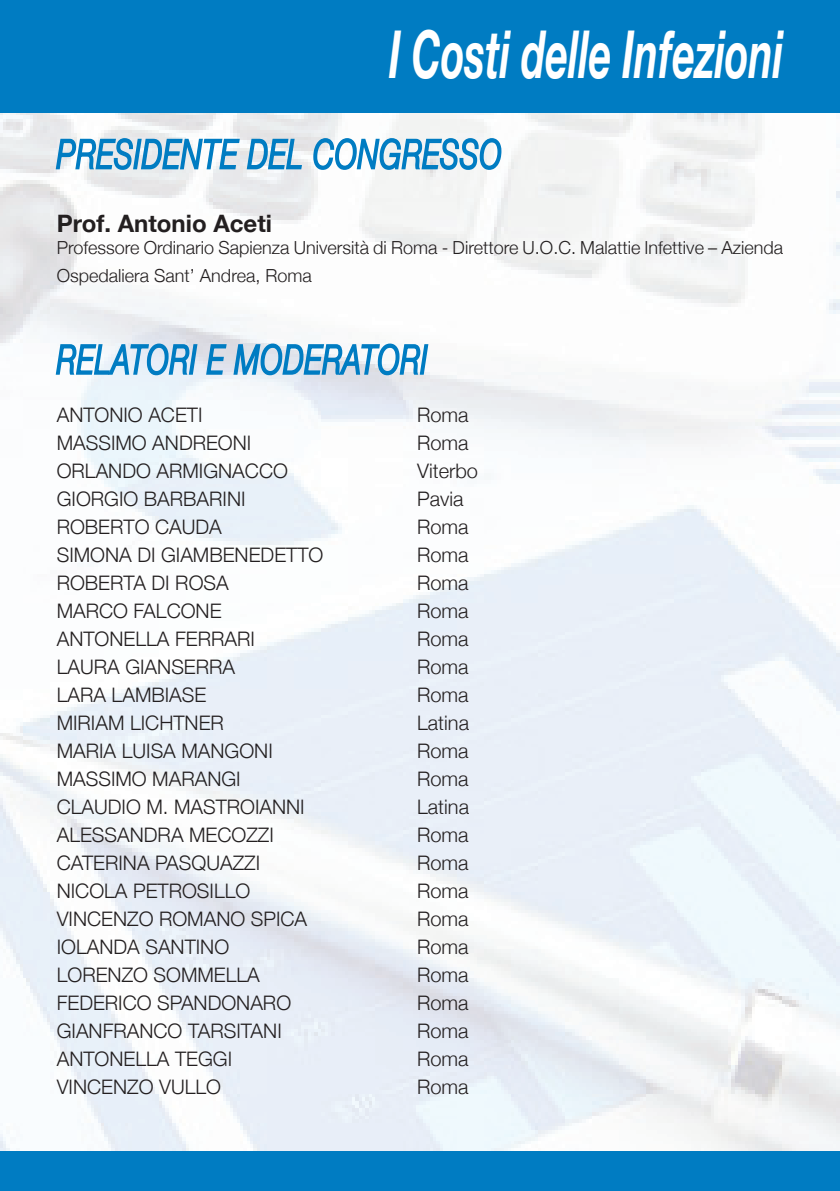
<style>
.page{position:relative;width:840px;height:1191px;background:#fff}
.page>*{position:absolute;margin:0;border:0;box-sizing:border-box;transform-origin:0 0}
.t1{font:italic 700 66px "Helvetica Neue";color:#fff;scale:.6 1}
.t2{font:italic 300 40px "Helvetica Neue";letter-spacing:.05em;color:#007cc2;scale:.72 1}
.t3{font:700 24px "Helvetica Neue";color:#231f20}
.t4{font:300 20px "Helvetica Neue";color:#231f20}
.t5{font:300 18px/28px "Helvetica Neue";color:#231f20}
</style>
<div class="page">
<img style="left:0;top:112px;width:839px;height:1039px">
<div style="left:0;top:0;width:839px;height:112px;background:#007cc2"></div>
<div style="left:0;top:1151px;width:839px;height:40px;background:#007cc2"></div>
<svg style="left:55px;top:116px;width:248px;height:77px"></svg>
<svg style="left:312px;top:116px;width:190px;height:77px"></svg>
<svg style="left:55px;top:312px;width:143px;height:64px"></svg>
<svg style="left:205px;top:312px;width:224px;height:66px"></svg>
<h1 class="t1" style="left:389px;top:2px;width:658px">I Costi delle Infezioni</h1>
<h2 class="t2" style="left:57px;top:122px;width:618px">PRESIDENTE DEL CONGRESSO</h2>
<p class="t3" style="left:57px;top:204px;width:217px">Prof. Antonio Aceti</p>
<p class="t5" style="left:57px;top:232px;width:727px">Professore Ordinario Sapienza Università di Roma - Direttore U.O.C. Malattie Infettive – Azienda<br>Ospedaliera Sant’ Andrea, Roma</p>
<p class="t4" style="left:57px;top:398px;width:147px">ANTONIO ACETI</p>
<p class="t4" style="left:417px;top:398px;width:53px">Roma</p>
<p class="t4" style="left:57px;top:426px;width:196px">MASSIMO ANDREONI</p>
<p class="t4" style="left:417px;top:426px;width:53px">Roma</p>
<p class="t4" style="left:57px;top:454px;width:232px">ORLANDO ARMIGNACCO</p>
<p class="t4" style="left:417px;top:454px;width:62px">Viterbo</p>
<p class="t4" style="left:57px;top:482px;width:190px">GIORGIO BARBARINI</p>
<p class="t4" style="left:417px;top:482px;width:48px">Pavia</p>
<p class="t4" style="left:57px;top:510px;width:166px">ROBERTO CAUDA</p>
<p class="t4" style="left:417px;top:510px;width:53px">Roma</p>
<p class="t4" style="left:57px;top:538px;width:268px">SIMONA DI GIAMBENEDETTO</p>
<p class="t4" style="left:417px;top:538px;width:53px">Roma</p>
<p class="t4" style="left:57px;top:566px;width:173px">ROBERTA DI ROSA</p>
<p class="t4" style="left:417px;top:566px;width:53px">Roma</p>
<p class="t4" style="left:57px;top:594px;width:166px">MARCO FALCONE</p>
<p class="t4" style="left:417px;top:594px;width:53px">Roma</p>
<p class="t4" style="left:57px;top:622px;width:199px">ANTONELLA FERRARI</p>
<p class="t4" style="left:417px;top:622px;width:53px">Roma</p>
<p class="t4" style="left:57px;top:650px;width:180px">LAURA GIANSERRA</p>
<p class="t4" style="left:417px;top:650px;width:53px">Roma</p>
<p class="t4" style="left:57px;top:678px;width:151px">LARA LAMBIASE</p>
<p class="t4" style="left:417px;top:678px;width:53px">Roma</p>
<p class="t4" style="left:57px;top:706px;width:168px">MIRIAM LICHTNER</p>
<p class="t4" style="left:417px;top:706px;width:53px">Latina</p>
<p class="t4" style="left:57px;top:734px;width:217px">MARIA LUISA MANGONI</p>
<p class="t4" style="left:417px;top:734px;width:53px">Roma</p>
<p class="t4" style="left:57px;top:762px;width:185px">MASSIMO MARANGI</p>
<p class="t4" style="left:417px;top:762px;width:53px">Roma</p>
<p class="t4" style="left:57px;top:790px;width:249px">CLAUDIO M. MASTROIANNI</p>
<p class="t4" style="left:417px;top:790px;width:53px">Latina</p>
<p class="t4" style="left:57px;top:818px;width:218px">ALESSANDRA MECOZZI</p>
<p class="t4" style="left:417px;top:818px;width:53px">Roma</p>
<p class="t4" style="left:57px;top:846px;width:205px">CATERINA PASQUAZZI</p>
<p class="t4" style="left:417px;top:846px;width:53px">Roma</p>
<p class="t4" style="left:57px;top:874px;width:195px">NICOLA PETROSILLO</p>
<p class="t4" style="left:417px;top:874px;width:53px">Roma</p>
<p class="t4" style="left:57px;top:902px;width:252px">VINCENZO ROMANO SPICA</p>
<p class="t4" style="left:417px;top:902px;width:53px">Roma</p>
<p class="t4" style="left:57px;top:930px;width:174px">IOLANDA SANTINO</p>
<p class="t4" style="left:417px;top:930px;width:53px">Roma</p>
<p class="t4" style="left:57px;top:958px;width:204px">LORENZO SOMMELLA</p>
<p class="t4" style="left:417px;top:958px;width:53px">Roma</p>
<p class="t4" style="left:57px;top:986px;width:236px">FEDERICO SPANDONARO</p>
<p class="t4" style="left:417px;top:986px;width:53px">Roma</p>
<p class="t4" style="left:57px;top:1014px;width:226px">GIANFRANCO TARSITANI</p>
<p class="t4" style="left:417px;top:1014px;width:53px">Roma</p>
<p class="t4" style="left:57px;top:1042px;width:177px">ANTONELLA TEGGI</p>
<p class="t4" style="left:417px;top:1042px;width:53px">Roma</p>
<p class="t4" style="left:57px;top:1070px;width:166px">VINCENZO VULLO</p>
<p class="t4" style="left:417px;top:1070px;width:53px">Roma</p>
</div>
